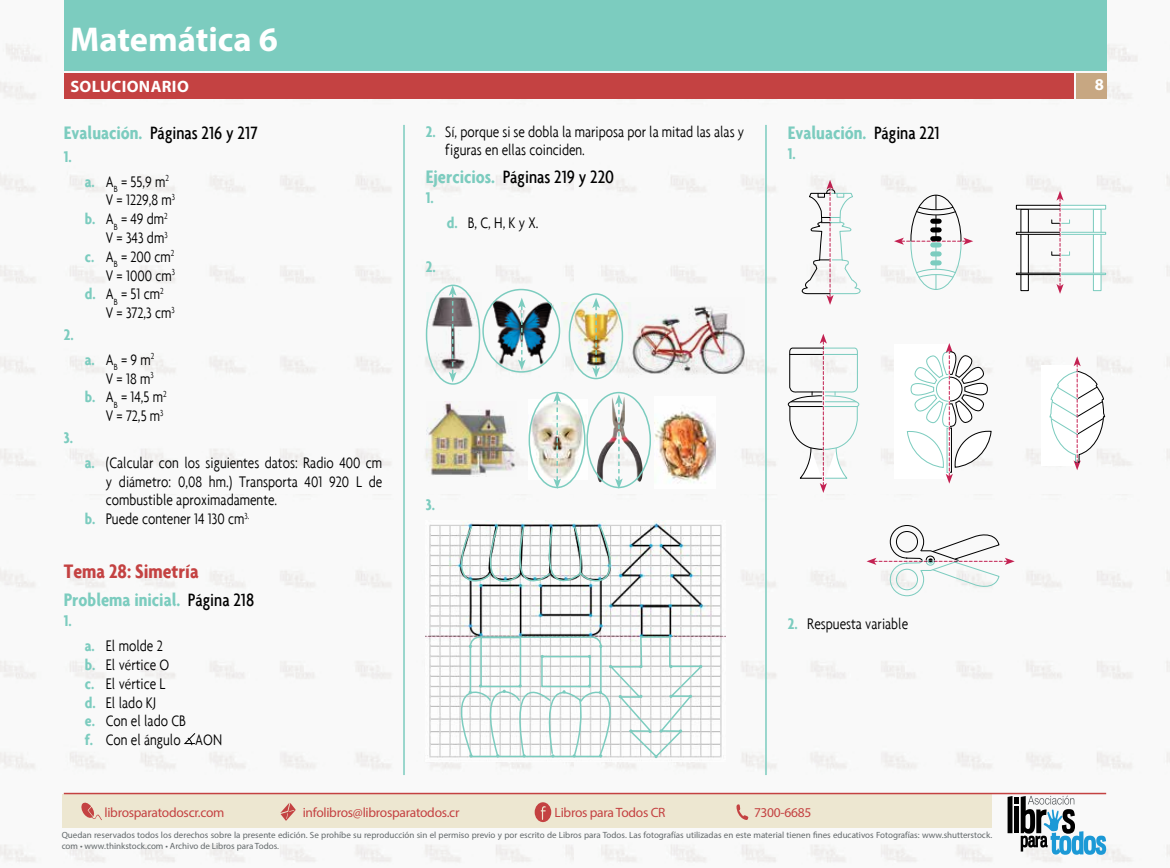
<style>
.page{position:relative;width:1170px;height:868px;background:#fff}
.page>*{position:absolute;margin:0;border:0;box-sizing:border-box;transform-origin:0 0}
.t1{font:700 34.5px "Myriad Pro";color:#fff}
.t2{font:700 condensed 21px "Agenda";color:#c44242}
.t3{font:700 condensed 19.5px "Agenda";color:#7cccbf}
.t4{font:500 condensed 19.2px "Agenda";color:#000}
.t5{font:300 condensed 16.5px/18.8px "Agenda";color:#000}
.t6{font:700 condensed 16.5px "Agenda";color:#7cccbf}
.t7{font:700 16.5px "Myriad Pro";letter-spacing:.02em;color:#fff}
.t8{font:13.5px "Myriad Pro";letter-spacing:-.02em;color:#c44242}
.t9{font:9px/10.8px "Myriad Pro";color:#62686a}
.s1{font-weight:700;font-size:19.5px;color:#7cccbf}
.s2{font-weight:700;color:#7cccbf}
.s3{font-weight:500;font-size:19.2px;color:#000}
</style>
<div class="page">
<img style="left:0;top:0;width:574px;height:493px">
<img style="left:574px;top:493px;width:595px;height:374px">
<img style="left:574px;top:0;width:595px;height:493px">
<div style="left:62px;top:794px;width:930px;height:33px;background:#ede7d1"></div>
<svg style="left:81px;top:802px;width:21px;height:18px"></svg>
<svg style="left:280px;top:803px;width:15px;height:17px"></svg>
<svg style="left:736px;top:804px;width:12px;height:16px"></svg>
<svg style="left:534px;top:802px;width:17px;height:20px"></svg>
<svg style="left:1007px;top:795px;width:99px;height:59px"></svg>
<div style="left:1076px;top:73px;width:30px;height:26px;background:#c7a782"></div>
<hr style="left:64px;top:792px;width:1042px;height:2px;background:#c44242">
<div style="left:65px;top:0;width:1041px;height:70px;background:#7cccbf"></div>
<div style="left:65px;top:73px;width:1008px;height:26px;background:#c44242"></div>
<hr style="left:765px;top:125px;width:1px;height:650px;background:#7cccbf">
<hr style="left:403px;top:125px;width:2px;height:650px;background:#7cccbf">
<svg style="left:183px;top:732px;width:13px;height:13px"></svg>
<img style="left:426px;top:292px;width:55px;height:80px">
<img style="left:492px;top:297px;width:62px;height:71px">
<img style="left:561px;top:303px;width:67px;height:69px">
<img style="left:426px;top:401px;width:90px;height:75px">
<img style="left:528px;top:399px;width:59px;height:81px">
<img style="left:614px;top:397px;width:10px;height:25px">
<img style="left:655px;top:397px;width:60px;height:91px">
<img style="left:628px;top:297px;width:116px;height:81px">
<svg style="left:449px;top:287px;width:7px;height:94px"></svg>
<svg style="left:553px;top:391px;width:8px;height:98px"></svg>
<svg style="left:615px;top:395px;width:7px;height:94px"></svg>
<svg style="left:518px;top:297px;width:7px;height:72px"></svg>
<svg style="left:592px;top:297px;width:8px;height:79px"></svg>
<div style="left:426px;top:284px;width:54px;height:100px;border:2px solid #7cccbf;border-radius:50%"></div>
<div style="left:528px;top:392px;width:57px;height:96px;border:2px solid #7cccbf;border-radius:50%"></div>
<div style="left:586px;top:392px;width:65px;height:96px;border:2px solid #7cccbf;border-radius:50%"></div>
<div style="left:568px;top:293px;width:55px;height:86px;border:2px solid #7cccbf;border-radius:50%"></div>
<div style="left:482px;top:289px;width:78px;height:83px;border:2px solid #7cccbf;border-radius:50%"></div>
<img style="left:426px;top:520px;width:300px;height:241px">
<svg style="left:442px;top:524px;width:187px;height:78px"></svg>
<svg style="left:442px;top:635px;width:262px;height:123px"></svg>
<svg style="left:785px;top:334px;width:76px;height:159px"></svg>
<div style="left:893px;top:344px;width:56px;height:134px;background:#fff"></div>
<svg style="left:906px;top:343px;width:86px;height:140px"></svg>
<div style="left:1040px;top:365px;width:37px;height:101px;background:#fff"></div>
<svg style="left:1048px;top:356px;width:57px;height:114px"></svg>
<svg style="left:801px;top:180px;width:60px;height:125px"></svg>
<svg style="left:1020px;top:209px;width:8px;height:81px"></svg>
<hr style="left:1016px;top:205px;width:43px;height:4px;background:#fff">
<div style="left:1015px;top:205px;width:45px;height:5px;border:1px solid #000"></div>
<div style="left:1015px;top:232px;width:44px;height:3px;border:1px solid #000"></div>
<div style="left:1015px;top:272px;width:44px;height:3px;border:1px solid #000"></div>
<div style="left:1092px;top:209px;width:9px;height:82px;background:#fff;border:1px solid #7cccbf"></div>
<svg style="left:1070px;top:205px;width:36px;height:5px"></svg>
<div style="left:1060px;top:232px;width:46px;height:3px;background:#fff;border:1px solid #7cccbf"></div>
<div style="left:1060px;top:272px;width:46px;height:3px;border:1px solid #7cccbf"></div>
<svg style="left:1050px;top:191px;width:20px;height:103px"></svg>
<svg style="left:894px;top:194px;width:79px;height:96px"></svg>
<svg style="left:866px;top:524px;width:148px;height:72px"></svg>
<h1 class="t1" style="left:70px;top:16px;width:209px">Matemática 6</h1>
<p class="t7" style="left:70px;top:76px;width:120px">SOLUCIONARIO</p>
<p class="t7" style="left:1094px;top:74px;width:11px">8</p>
<p class="t4" style="left:64px;top:121px;width:195px"><span class="s1">Evaluación.</span> Páginas 216 y 217</p>
<p class="t6" style="left:64px;top:146px;width:10px">1.</p>
<p class="t5" style="left:85px;top:172px;width:86px"><span class="s2">a.</span> A<sub>B</sub> = 55,9 m<sup>2</sup></p>
<p class="t5" style="left:106px;top:190px;width:71px">V = 1229,8 m<sup>3</sup></p>
<p class="t5" style="left:85px;top:209px;width:84px"><span class="s2">b.</span> A<sub>B</sub> = 49 dm<sup>2</sup></p>
<p class="t5" style="left:106px;top:228px;width:63px">V = 343 dm<sup>3</sup></p>
<p class="t5" style="left:85px;top:247px;width:91px"><span class="s2">c.</span> A<sub>B</sub> = 200 cm<sup>2</sup></p>
<p class="t5" style="left:106px;top:265px;width:71px">V = 1000 cm<sup>3</sup></p>
<p class="t5" style="left:85px;top:284px;width:80px"><span class="s2">d.</span> A<sub>B</sub> = 51 cm<sup>2</sup></p>
<p class="t5" style="left:106px;top:303px;width:70px">V = 372,3 cm<sup>3</sup></p>
<p class="t6" style="left:64px;top:324px;width:11px">2.</p>
<p class="t5" style="left:85px;top:350px;width:71px"><span class="s2">a.</span> A<sub>B</sub> = 9 m<sup>2</sup></p>
<p class="t5" style="left:106px;top:368px;width:49px">V = 18 m<sup>3</sup></p>
<p class="t5" style="left:85px;top:387px;width:83px"><span class="s2">b.</span> A<sub>B</sub> = 14,5 m<sup>2</sup></p>
<p class="t5" style="left:106px;top:406px;width:59px">V = 72,5 m<sup>3</sup></p>
<p class="t6" style="left:64px;top:427px;width:11px">3.</p>
<p class="t5" style="left:85px;top:453px;width:299px"><span class="s2">a.</span> (Calcular con los siguientes datos: Radio 400 cm</p>
<p class="t5" style="left:106px;top:471px;width:278px">y diámetro: 0,08 hm.) Transporta 401 920 L de</p>
<p class="t5" style="left:106px;top:490px;width:173px">combustible aproximadamente.</p>
<p class="t5" style="left:85px;top:509px;width:166px"><span class="s2">b.</span> Puede contener 14 130 cm<sup>3.</sup></p>
<p class="t2" style="left:64px;top:558px;width:136px">Tema 28: Simetría</p>
<p class="t3" style="left:64px;top:588px;width:192px">Problema inicial. <span class="s3">Página 218</span></p>
<p class="t6" style="left:64px;top:611px;width:10px">1.</p>
<p class="t5" style="left:85px;top:636px;width:139px"><span class="s2">a.</span> El molde 2<br><span class="s2">b.</span> El vértice O<br><span class="s2">c.</span> El vértice L<br><span class="s2">d.</span> El lado KJ<br><span class="s2">e.</span> Con el lado CB<br><span class="s2">f.</span> Con el ángulo AON</p>
<p class="t5" style="left:445px;top:122px;width:300px;text-indent:-20px"><span class="s2">2.</span> Sí, porque si se dobla la mariposa por la mitad las alas y figuras en ellas coinciden.</p>
<p class="t4" style="left:426px;top:165px;width:190px"><span class="s1">Ejercicios.</span> Páginas 219 y 220</p>
<p class="t6" style="left:426px;top:188px;width:10px">1.</p>
<p class="t5" style="left:447px;top:213px;width:93px"><span class="s2">d.</span> B, C, H, K y X.</p>
<p class="t6" style="left:426px;top:257px;width:11px">2.</p>
<p class="t3" style="left:787px;top:121px;width:153px">Evaluación. <span class="s3">Página 221</span></p>
<p class="t6" style="left:787px;top:144px;width:10px">1.</p>
<p class="t6" style="left:426px;top:495px;width:11px">3.</p>
<p class="t5" style="left:787px;top:613px;width:122px"><span class="s2">2.</span> Respuesta variable</p>
<p class="t8" style="left:104px;top:804px;width:122px">librosparatodoscr.com</p>
<p class="t8" style="left:303px;top:804px;width:158px">infolibros@librosparatodos.cr</p>
<p class="t8" style="left:554px;top:804px;width:112px">Libros para Todos CR</p>
<p class="t8" style="left:754px;top:804px;width:59px">7300-6685</p>
<p class="t9" style="left:62px;top:829px;width:932px">Quedan reservados todos los derechos sobre la presente edición. Se prohíbe su reproducción sin el permiso previo y por escrito de Libros para Todos. Las fotografías utilizadas en este material tienen fines educativos Fotografías: www.shutterstock. com • www.thinkstock.com • Archivo de Libros para Todos.</p>
</div>
